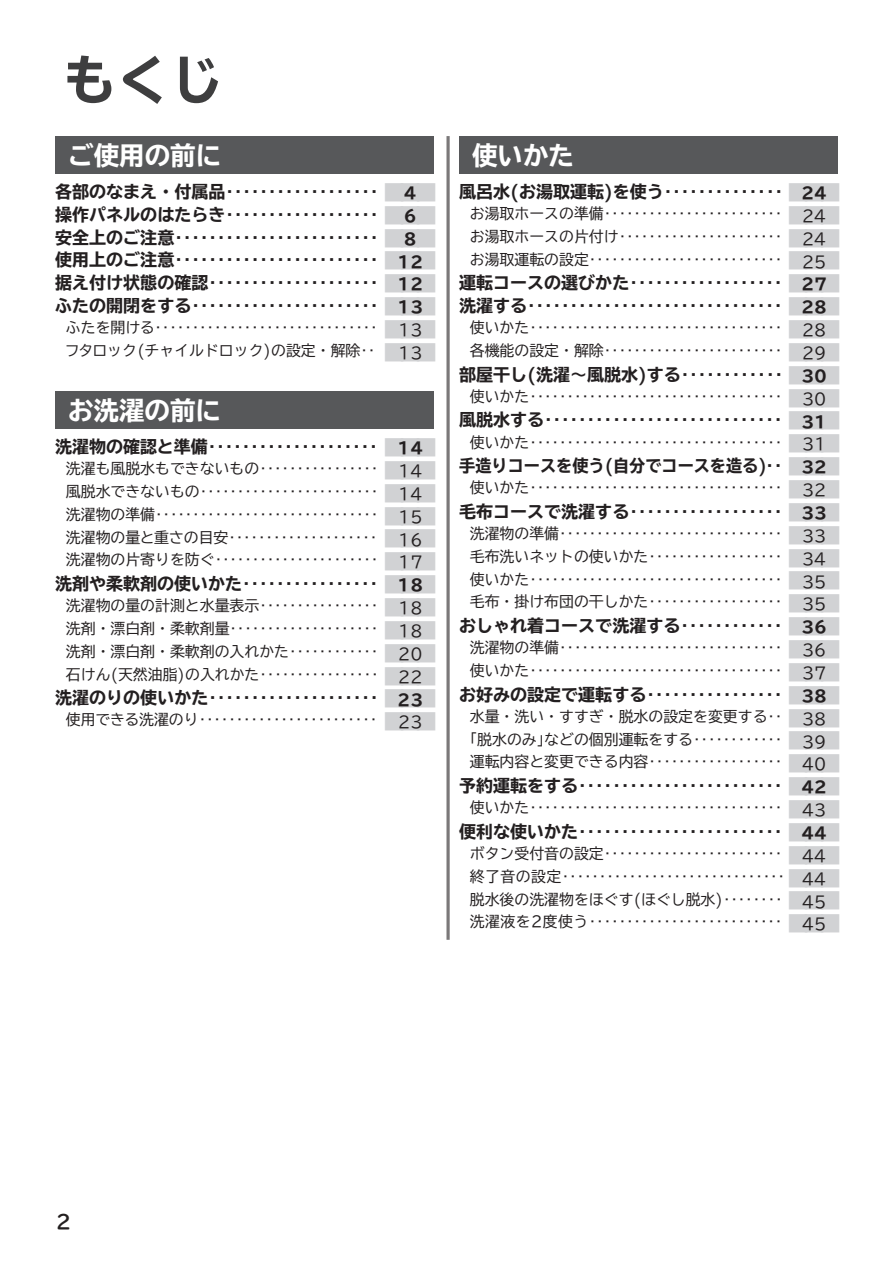
<style>
.page{position:relative;width:893px;height:1263px;background:#fff}
.page>*{position:absolute;margin:0;border:0;box-sizing:border-box;transform-origin:0 0}
.t1{font:700 expanded 53.1px "TBUD Go Std";color:#3e3e3f}
.t2{font:700 expanded 25.5px "TBUD Go Std";color:#fff}
.t3{font:700 expanded 22.8px "TBUD Go Std";color:#d1d2d4}
.t4{font:700 19.2px "TBUDR Go Std";color:#231f20}
.t5{font:700 expanded 16.95px/22.8px "TBUD Go Std";color:#231f20;text-align:justify}
.t6{font:700 expanded 16.95px "TBUD Go Std";color:#231f20;scale:.95 1}
.t7{font:15.9px/22.8px "TBUD Go Std";color:#231f20;text-align:justify}
.t8{font:700 expanded 15.9px/22.8px "TBUD Go Std";color:#231f20;text-align:center}
.t9{font:14.85px/22.8px "TBUD Go Std";color:#231f20;text-align:justify}
</style>
<div class="page">
<div style="left:55px;top:136px;width:378px;height:38px;background:#57585a"></div>
<div style="left:55px;top:391px;width:378px;height:38px;background:#57585a"></div>
<div style="left:459px;top:136px;width:378px;height:38px;background:#57585a"></div>
<svg style="left:446px;top:136px;width:4px;height:804px;background:#959394"></svg>
<h1 class="t1" style="left:64px;top:51px;width:161px">もくじ</h1>
<h2 class="t2" style="left:68px;top:141px;width:155px">ご使用の前に</h2>
<p class="t5" style="left:55px;top:181px;width:325px">各部のなまえ・付属品‥‥‥‥‥‥‥‥‥操作パネルのはたらき‥‥‥‥‥‥‥‥‥安全上のご注意‥‥‥‥‥‥‥‥‥‥‥‥使用上のご注意‥‥‥‥‥‥‥‥‥‥‥‥据え付け状態の確認‥‥‥‥‥‥‥‥‥‥ふたの開閉をする‥‥‥‥‥‥‥‥‥‥‥</p>
<p class="t9" style="left:65px;top:316px;width:314px">ふたを開ける‥‥‥‥‥‥‥‥‥‥‥‥‥‥‥フタロック(チャイルドロック)の設定・解除‥</p>
<h3 class="t3" style="left:383px;top:180px;width:56px">■■■</h3>
<h3 class="t3" style="left:383px;top:202px;width:56px">■■■</h3>
<h3 class="t3" style="left:383px;top:225px;width:56px">■■■</h3>
<h3 class="t3" style="left:383px;top:248px;width:56px">■■■</h3>
<h3 class="t3" style="left:383px;top:271px;width:56px">■■■</h3>
<h3 class="t3" style="left:383px;top:294px;width:56px">■■■</h3>
<h3 class="t3" style="left:383px;top:317px;width:56px">■■■</h3>
<h3 class="t3" style="left:383px;top:340px;width:56px">■■■</h3>
<p class="t8" style="left:397px;top:182px;width:27px">4<br>6<br>8<br>12<br>12<br>13</p>
<p class="t7" style="left:398px;top:319px;width:26px">13<br>13</p>
<h2 class="t2" style="left:68px;top:396px;width:155px">お洗濯の前に</h2>
<p class="t5" style="left:55px;top:436px;width:324px">洗濯物の確認と準備‥‥‥‥‥‥‥‥‥‥</p>
<p class="t9" style="left:66px;top:457px;width:314px">洗濯も風脱水もできないもの‥‥‥‥‥‥‥‥風脱水できないもの‥‥‥‥‥‥‥‥‥‥‥‥洗濯物の準備‥‥‥‥‥‥‥‥‥‥‥‥‥‥‥洗濯物の量と重さの目安‥‥‥‥‥‥‥‥‥‥洗濯物の片寄りを防ぐ‥‥‥‥‥‥‥‥‥‥‥</p>
<p class="t5" style="left:55px;top:573px;width:324px">洗剤や柔軟剤の使いかた‥‥‥‥‥‥‥‥</p>
<p class="t9" style="left:66px;top:594px;width:314px">洗濯物の量の計測と水量表示‥‥‥‥‥‥‥‥洗剤・漂白剤・柔軟剤量‥‥‥‥‥‥‥‥‥‥洗剤・漂白剤・柔軟剤の入れかた‥‥‥‥‥‥石けん(天然油脂)の入れかた‥‥‥‥‥‥‥‥</p>
<p class="t5" style="left:55px;top:687px;width:325px">洗濯のりの使いかた‥‥‥‥‥‥‥‥‥‥</p>
<p class="t9" style="left:66px;top:708px;width:313px">使用できる洗濯のり‥‥‥‥‥‥‥‥‥‥‥‥</p>
<h3 class="t3" style="left:383px;top:435px;width:56px">■■■</h3>
<h3 class="t3" style="left:383px;top:458px;width:56px">■■■</h3>
<h3 class="t3" style="left:383px;top:480px;width:56px">■■■</h3>
<h3 class="t3" style="left:383px;top:503px;width:56px">■■■</h3>
<h3 class="t3" style="left:383px;top:526px;width:56px">■■■</h3>
<h3 class="t3" style="left:383px;top:549px;width:56px">■■■</h3>
<h3 class="t3" style="left:383px;top:572px;width:56px">■■■</h3>
<h3 class="t3" style="left:383px;top:595px;width:56px">■■■</h3>
<h3 class="t3" style="left:383px;top:618px;width:56px">■■■</h3>
<h3 class="t3" style="left:383px;top:640px;width:56px">■■■</h3>
<h3 class="t3" style="left:383px;top:663px;width:56px">■■■</h3>
<h3 class="t3" style="left:383px;top:686px;width:56px">■■■</h3>
<h3 class="t3" style="left:383px;top:709px;width:56px">■■■</h3>
<p class="t8" style="left:397px;top:437px;width:27px">14</p>
<p class="t7" style="left:398px;top:459px;width:26px">14<br>14<br>15<br>16<br>17</p>
<p class="t8" style="left:397px;top:574px;width:27px">18</p>
<p class="t7" style="left:398px;top:597px;width:26px">18<br>18<br>20<br>22</p>
<p class="t8" style="left:397px;top:689px;width:27px">23</p>
<p class="t7" style="left:398px;top:711px;width:26px">23</p>
<h2 class="t2" style="left:472px;top:141px;width:104px">使いかた</h2>
<h3 class="t3" style="left:787px;top:180px;width:56px">■■■</h3>
<h3 class="t3" style="left:787px;top:202px;width:56px">■■■</h3>
<h3 class="t3" style="left:787px;top:225px;width:56px">■■■</h3>
<h3 class="t3" style="left:787px;top:248px;width:56px">■■■</h3>
<h3 class="t3" style="left:787px;top:271px;width:56px">■■■</h3>
<h3 class="t3" style="left:787px;top:294px;width:56px">■■■</h3>
<h3 class="t3" style="left:787px;top:317px;width:56px">■■■</h3>
<h3 class="t3" style="left:787px;top:340px;width:56px">■■■</h3>
<h3 class="t3" style="left:787px;top:362px;width:56px">■■■</h3>
<h3 class="t3" style="left:787px;top:385px;width:56px">■■■</h3>
<h3 class="t3" style="left:787px;top:408px;width:56px">■■■</h3>
<h3 class="t3" style="left:787px;top:431px;width:56px">■■■</h3>
<h3 class="t3" style="left:787px;top:454px;width:56px">■■■</h3>
<h3 class="t3" style="left:787px;top:477px;width:56px">■■■</h3>
<h3 class="t3" style="left:787px;top:500px;width:56px">■■■</h3>
<h3 class="t3" style="left:787px;top:522px;width:56px">■■■</h3>
<h3 class="t3" style="left:787px;top:545px;width:56px">■■■</h3>
<h3 class="t3" style="left:787px;top:568px;width:56px">■■■</h3>
<h3 class="t3" style="left:787px;top:591px;width:56px">■■■</h3>
<h3 class="t3" style="left:787px;top:614px;width:56px">■■■</h3>
<h3 class="t3" style="left:787px;top:637px;width:56px">■■■</h3>
<h3 class="t3" style="left:787px;top:660px;width:56px">■■■</h3>
<h3 class="t3" style="left:787px;top:682px;width:56px">■■■</h3>
<h3 class="t3" style="left:787px;top:705px;width:56px">■■■</h3>
<h3 class="t3" style="left:787px;top:728px;width:56px">■■■</h3>
<h3 class="t3" style="left:787px;top:751px;width:56px">■■■</h3>
<h3 class="t3" style="left:787px;top:774px;width:56px">■■■</h3>
<h3 class="t3" style="left:787px;top:797px;width:56px">■■■</h3>
<h3 class="t3" style="left:787px;top:820px;width:56px">■■■</h3>
<h3 class="t3" style="left:787px;top:842px;width:56px">■■■</h3>
<h3 class="t3" style="left:787px;top:865px;width:56px">■■■</h3>
<h3 class="t3" style="left:787px;top:888px;width:56px">■■■</h3>
<h3 class="t3" style="left:787px;top:911px;width:56px">■■■</h3>
<p class="t5" style="left:459px;top:181px;width:325px">風呂水(お湯取運転)を使う‥‥‥‥‥‥‥</p>
<p class="t9" style="left:470px;top:202px;width:314px">お湯取ホースの準備‥‥‥‥‥‥‥‥‥‥‥‥お湯取ホースの片付け‥‥‥‥‥‥‥‥‥‥‥お湯取運転の設定‥‥‥‥‥‥‥‥‥‥‥‥‥</p>
<p class="t5" style="left:459px;top:272px;width:325px">運転コースの選びかた‥‥‥‥‥‥‥‥‥洗濯する‥‥‥‥‥‥‥‥‥‥‥‥‥‥‥</p>
<p class="t9" style="left:470px;top:316px;width:314px">使いかた‥‥‥‥‥‥‥‥‥‥‥‥‥‥‥‥‥各機能の設定・解除‥‥‥‥‥‥‥‥‥‥‥‥</p>
<p class="t5" style="left:459px;top:363px;width:325px">部屋干し(洗濯〜風脱水)する‥‥‥‥‥‥</p>
<p class="t9" style="left:470px;top:384px;width:314px">使いかた‥‥‥‥‥‥‥‥‥‥‥‥‥‥‥‥‥</p>
<p class="t5" style="left:459px;top:409px;width:325px">風脱水する‥‥‥‥‥‥‥‥‥‥‥‥‥‥</p>
<p class="t9" style="left:470px;top:431px;width:314px">使いかた‥‥‥‥‥‥‥‥‥‥‥‥‥‥‥‥‥</p>
<p class="t6" style="left:459px;top:456px;width:342px">手造りコースを使う(自分でコースを造る)‥</p>
<p class="t9" style="left:470px;top:476px;width:314px">使いかた‥‥‥‥‥‥‥‥‥‥‥‥‥‥‥‥‥</p>
<p class="t5" style="left:459px;top:501px;width:325px">毛布コースで洗濯する‥‥‥‥‥‥‥‥‥</p>
<p class="t9" style="left:470px;top:522px;width:314px">洗濯物の準備‥‥‥‥‥‥‥‥‥‥‥‥‥‥‥毛布洗いネットの使いかた‥‥‥‥‥‥‥‥‥使いかた‥‥‥‥‥‥‥‥‥‥‥‥‥‥‥‥‥毛布・掛け布団の干しかた‥‥‥‥‥‥‥‥‥</p>
<p class="t5" style="left:459px;top:615px;width:325px">おしゃれ着コースで洗濯する‥‥‥‥‥‥</p>
<p class="t9" style="left:470px;top:636px;width:314px">洗濯物の準備‥‥‥‥‥‥‥‥‥‥‥‥‥‥‥使いかた‥‥‥‥‥‥‥‥‥‥‥‥‥‥‥‥‥</p>
<p class="t5" style="left:459px;top:683px;width:325px">お好みの設定で運転する‥‥‥‥‥‥‥‥</p>
<p class="t9" style="left:470px;top:704px;width:314px">水量・洗い・すすぎ・脱水の設定を変更する‥｢脱水のみ｣などの個別運転をする‥‥‥‥‥‥運転内容と変更できる内容‥‥‥‥‥‥‥‥‥</p>
<p class="t5" style="left:459px;top:775px;width:325px">予約運転をする‥‥‥‥‥‥‥‥‥‥‥‥</p>
<p class="t9" style="left:470px;top:796px;width:314px">使いかた‥‥‥‥‥‥‥‥‥‥‥‥‥‥‥‥‥</p>
<p class="t5" style="left:459px;top:820px;width:325px">便利な使いかた‥‥‥‥‥‥‥‥‥‥‥‥</p>
<p class="t9" style="left:470px;top:842px;width:317px;text-align:left">ボタン受付音の設定‥‥‥‥‥‥‥‥‥‥‥‥終了音の設定‥‥‥‥‥‥‥‥‥‥‥‥‥‥‥脱水後の洗濯物をほぐす(ほぐし脱水)‥‥‥‥洗濯液を2度使う‥‥‥‥‥‥‥‥‥‥‥‥‥</p>
<p class="t8" style="left:801px;top:182px;width:27px">24</p>
<p class="t7" style="left:802px;top:204px;width:26px">24<br>24<br>25</p>
<p class="t8" style="left:801px;top:274px;width:27px;text-align:left">27<br>28</p>
<p class="t7" style="left:802px;top:319px;width:26px">28<br>29</p>
<p class="t8" style="left:801px;top:365px;width:27px">30</p>
<p class="t7" style="left:802px;top:387px;width:26px">30</p>
<p class="t8" style="left:801px;top:411px;width:27px">31</p>
<p class="t7" style="left:802px;top:433px;width:26px">31</p>
<p class="t8" style="left:801px;top:456px;width:27px">32</p>
<p class="t7" style="left:802px;top:479px;width:26px">32</p>
<p class="t8" style="left:801px;top:502px;width:27px">33</p>
<p class="t7" style="left:802px;top:524px;width:26px">33<br>34<br>35<br>35</p>
<p class="t8" style="left:801px;top:616px;width:27px">36</p>
<p class="t7" style="left:802px;top:639px;width:26px">36<br>37</p>
<p class="t8" style="left:801px;top:685px;width:27px">38</p>
<p class="t7" style="left:802px;top:707px;width:26px">38<br>39<br>40</p>
<p class="t8" style="left:801px;top:776px;width:27px">42</p>
<p class="t7" style="left:802px;top:799px;width:26px">43</p>
<p class="t8" style="left:801px;top:822px;width:27px">44</p>
<p class="t7" style="left:802px;top:844px;width:26px">44<br>44<br>45<br>45</p>
<p class="t4" style="left:56px;top:1206px;width:17px">2</p>
</div>
